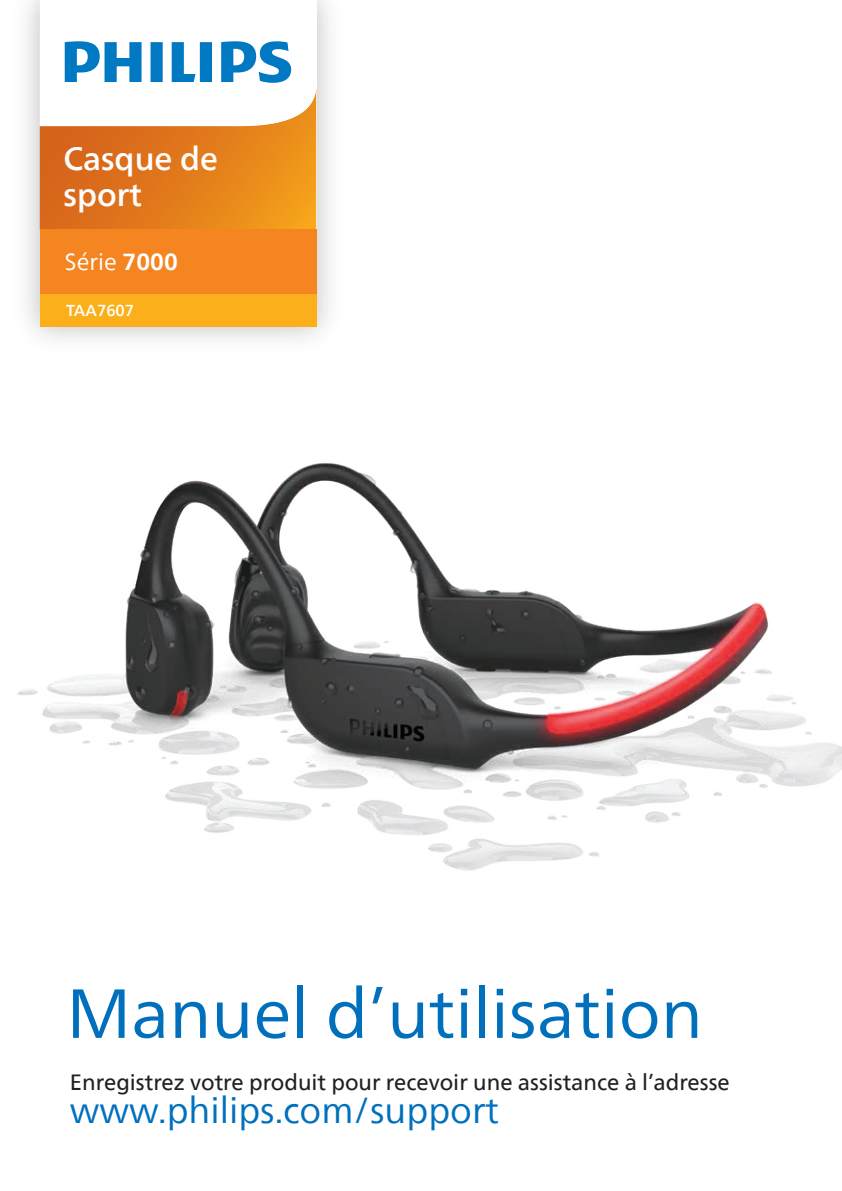
<style>
.page{position:relative;width:842px;height:1191px;background:#fff}
.page>*{position:absolute;margin:0;border:0;box-sizing:border-box;transform-origin:0 0}
.Body_Text__0{font:69.4px "Neue Frutiger World";color:#0070bd}
.t1{font:36px "Neue Frutiger World";color:#0070bd}
.正文_0{font:500 32px/36px "Neue Frutiger World";color:#fff}
.正文_0-2{font:23.2px "Neue Frutiger World";color:#fff}
.t_register{font:22px "Neue Frutiger World";color:#231f20}
.正文_0-3{font:500 15.8px "Neue Frutiger World";color:#fff}
.s1{font-weight:700}
</style>
<div class="page">
<img style="left:17px;top:463px;width:825px;height:408px">
<img style="left:27px;top:0;width:302px;height:340px">
<div style="left:40px;top:229px;width:276px;height:65px;background:#f58520"></div>
<div style="left:40px;top:294px;width:276px;height:32px;background:#fbaf1b"></div>
<svg style="left:40px;top:0;width:276px;height:229px"></svg>
<p class="正文_0" style="left:63px;top:141px;width:156px">Casque de sport</p>
<p class="正文_0-2" style="left:65px;top:243px;width:114px">Série <span class="s1">7000</span></p>
<p class="正文_0-3" style="left:66px;top:297px;width:70px">TAA7607</p>
<p class="Body_Text__0" style="left:66px;top:959px;width:638px">Manuel d’utilisation</p>
<p class="t_register" style="left:70px;top:1065px;width:661px">Enregistrez votre produit pour recevoir une assistance à l’adresse</p>
<p class="t1" style="left:70px;top:1082px;width:431px">www.philips.com/support</p>
</div>
